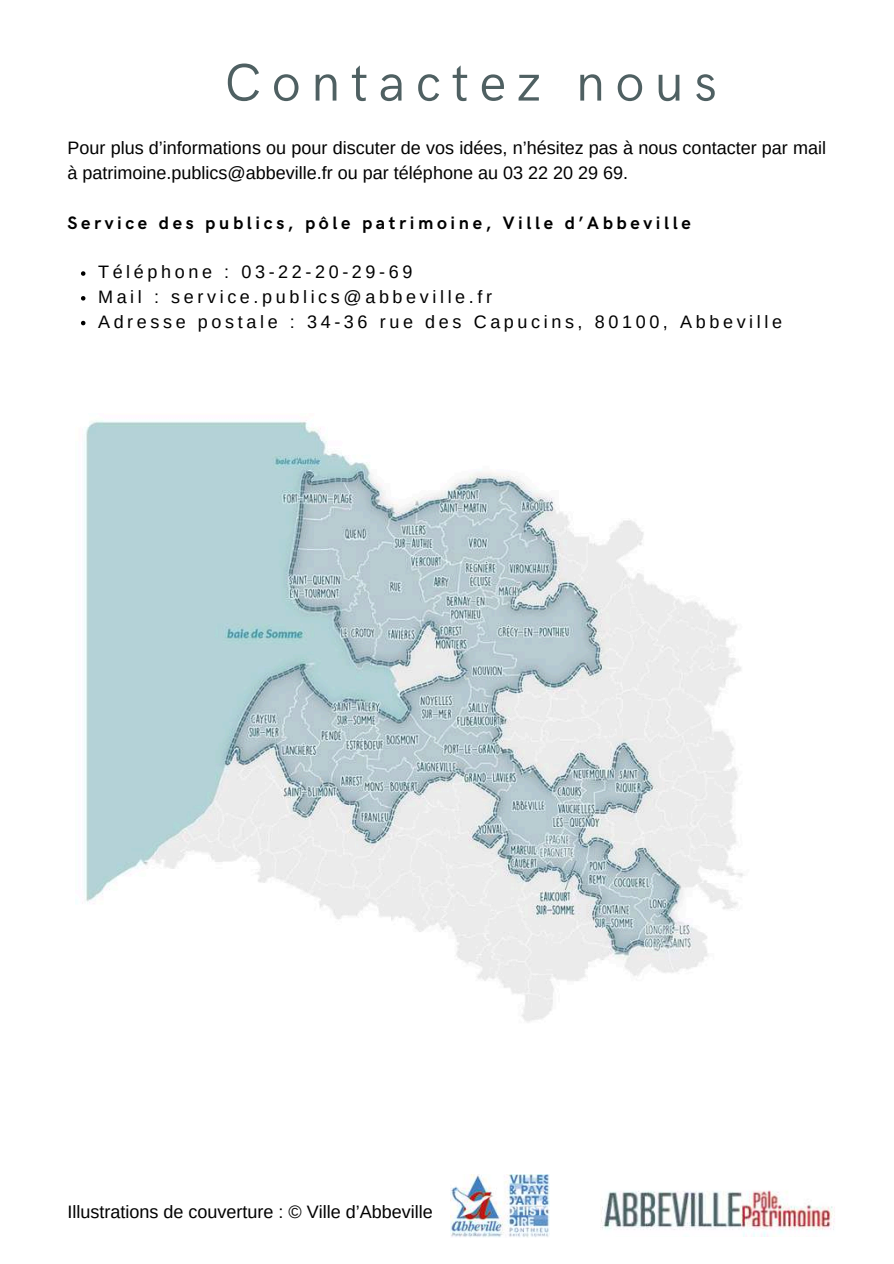
<style>
.page{position:relative;width:894px;height:1264px;background:#fff}
.page>*{position:absolute;margin:0;border:0;box-sizing:border-box;transform-origin:0 0}
.t1{font:52.8px "HK Grotesk";letter-spacing:.2em;color:#4f6062}
.t2{font:18px/24.8px "Arimo";color:#000}
.t3{font:18px/24.8px "Arimo";letter-spacing:.2em;color:#000}
.t4{font:700 18px "HK Grotesk";letter-spacing:.2em;color:#000}
</style>
<div class="page">
<img style="left:600px;top:1190px;width:234px;height:46px">
<img style="left:450px;top:1174px;width:99px;height:63px">
<img style="left:84px;top:420px;width:659px;height:602px">
<svg style="left:81px;top:271px;width:4px;height:5px"></svg>
<svg style="left:81px;top:296px;width:4px;height:4px"></svg>
<svg style="left:81px;top:321px;width:4px;height:4px"></svg>
<h1 class="t1" style="left:224px;top:53px;width:493px">Contactez nous</h1>
<p class="t2" style="left:67px;top:136px;width:760px">Pour plus d’informations ou pour discuter de vos idées, n’hésitez pas à nous contacter par mail à patrimoine.publics@abbeville.fr ou par téléphone au 03 22 20 29 69.</p>
<p class="t4" style="left:67px;top:212px;width:624px">Service des publics, pôle patrimoine, Ville d’Abbeville</p>
<p class="t3" style="left:98px;top:259px;width:685px">Téléphone : 03-22-20-29-69<br>Mail : service.publics@abbeville.fr<br>Adresse postale : 34-36 rue des Capucins, 80100, Abbeville</p>
<p class="t2" style="left:67px;top:1199px;width:367px">Illustrations de couverture : © Ville d’Abbeville</p>
</div>
